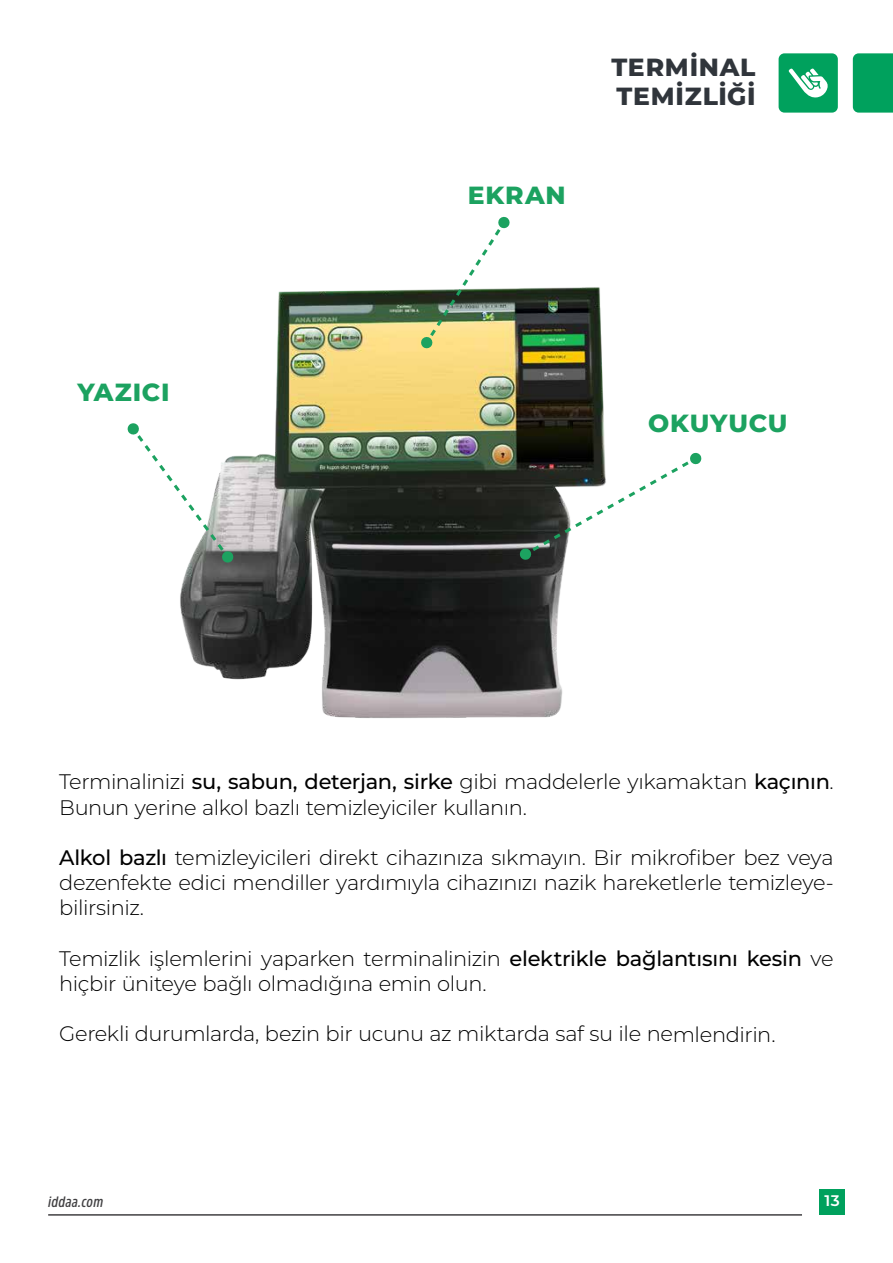
<style>
.page{position:relative;width:893px;height:1263px;background:#fff}
.page>*{position:absolute;margin:0;border:0;box-sizing:border-box;transform-origin:0 0}
.t1{font:800 24.75px "Montserrat";letter-spacing:.03em;color:#1ca260}
.t2{font:800 24.75px/29.7px "Montserrat";letter-spacing:.03em;color:#30353b}
.t3{font:300 21px/25.2px "Montserrat";letter-spacing:-.025em;color:#000}
.t4{font:600 15.3px "Montserrat";color:#fff}
.t5{font:italic 600 15px "Amsi Pro Cond";letter-spacing:.03em;color:#414042}
.s1{font-weight:500}
</style>
<div class="page">
<hr style="left:48px;top:1214px;width:754px;height:1px;background:#414042">
<div style="left:819px;top:1189px;width:26px;height:26px;background:#00a15d"></div>
<img style="left:180px;top:287px;width:425px;height:431px">
<svg style="left:420px;top:216px;width:90px;height:133px"></svg>
<svg style="left:127px;top:422px;width:107px;height:141px"></svg>
<svg style="left:519px;top:452px;width:183px;height:108px"></svg>
<div style="left:779px;top:53px;width:59px;height:60px;background:#00a15d;border-radius:6px"></div>
<div style="left:853px;top:53px;width:40px;height:60px;background:#00a15d"></div>
<svg style="left:789px;top:68px;width:39px;height:30px"></svg>
<p class="t1" style="left:78px;top:374px;width:93px">YAZICI</p>
<p class="t1" style="left:468px;top:177px;width:99px">EKRAN</p>
<p class="t2" style="left:611px;top:51px;width:146px">TERMİNAL<br>TEMİZLİĞİ</p>
<p class="t1" style="left:648px;top:405px;width:141px">OKUYUCU</p>
<p class="t3" style="left:59px;top:769px;width:776px">Terminalinizi <span class="s1">su, sabun, deterjan, sirke</span> gibi maddelerle yıkamaktan <span class="s1">kaçının</span>.<br>Bunun yerine alkol bazlı temizleyiciler kullanın.</p>
<p class="t3" style="left:59px;top:844px;width:776px;text-align:justify"><span class="s1">Alkol bazlı</span> temizleyicileri direkt cihazınıza sıkmayın. Bir mikrofiber bez veya dezenfekte edici mendiller yardımıyla cihazınızı nazik hareketlerle temizleye&shy;bilirsiniz.</p>
<p class="t3" style="left:59px;top:945px;width:776px">Temizlik işlemlerini yaparken terminalinizin <span class="s1">elektrikle bağlantısını kesin</span> ve hiçbir üniteye bağlı olmadığına emin olun.</p>
<p class="t3" style="left:59px;top:1021px;width:718px">Gerekli durumlarda, bezin bir ucunu az miktarda saf su ile nemlendirin.</p>
<p class="t5" style="left:48px;top:1191px;width:56px">iddaa.com</p>
<p class="t4" style="left:824px;top:1190px;width:17px">13</p>
</div>
